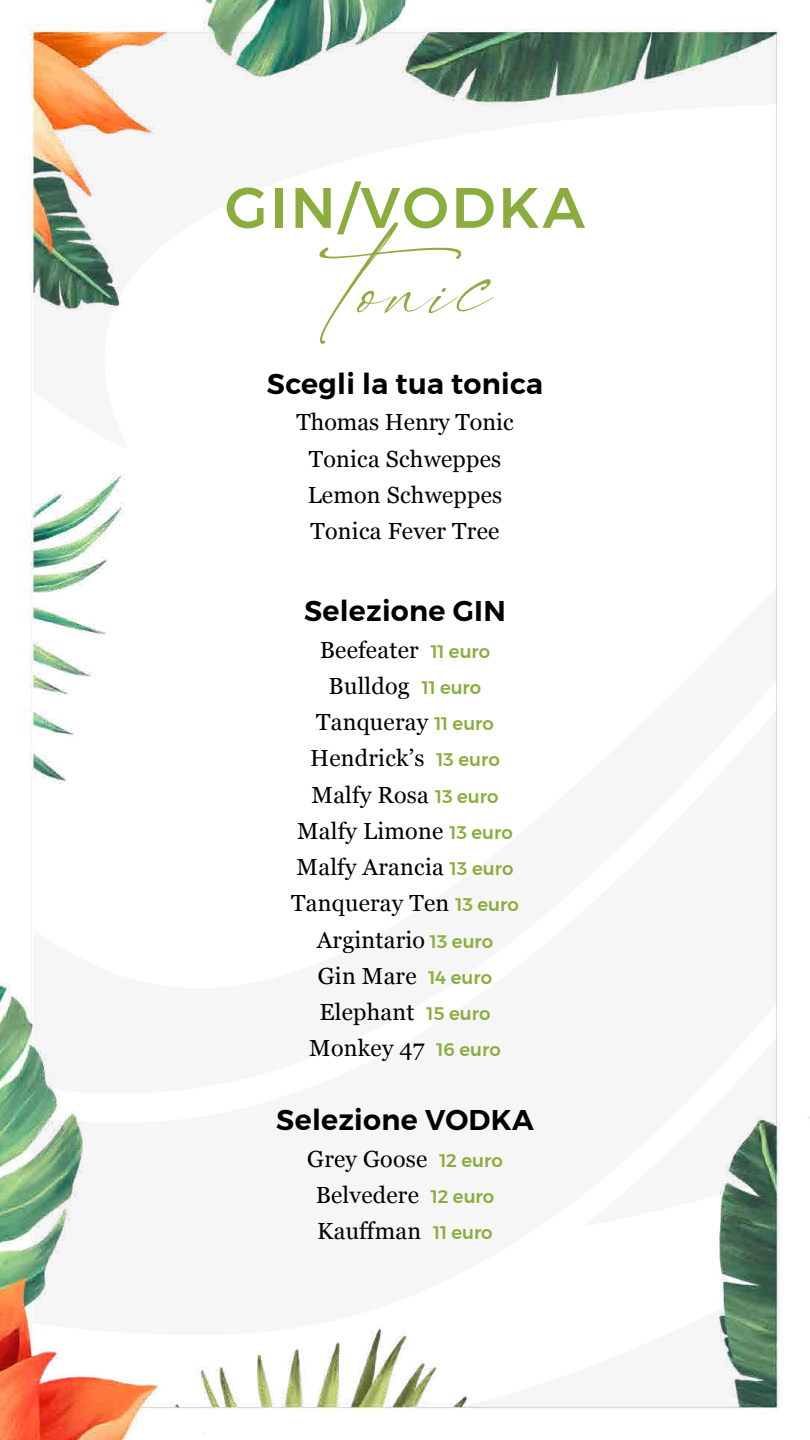
<style>
.page{position:relative;width:810px;height:1440px;background:#fff}
.page>*{position:absolute;margin:0;border:0;box-sizing:border-box;transform-origin:0 0}
.t1{font:67.28px "Signatie";color:#8aad3d}
.t2{font:500 56.93px "Montserrat";letter-spacing:.05em;color:#8aad3d}
.t3{font:600 28.5px "Montserrat";letter-spacing:.01em;color:#000}
.t4{font:23.33px/36.2px "Georgia";letter-spacing:.01em;color:#000;text-align:center}
.s1{font-family:"Montserrat";font-weight:500;font-size:18.15px;color:#8aad3d}
</style>
<div class="page">
<img style="left:0;top:0;width:810px;height:1440px">
<h2 class="t2" style="left:225px;top:163px;width:362px">GIN/VODKA</h2>
<h1 class="t1" style="left:343px;top:251px;width:153px">tonic</h1>
<p class="t3" style="left:267px;top:361px;width:278px">Scegli la tua tonica</p>
<p class="t4" style="left:296px;top:403px;width:219px">Thomas Henry Tonic<br>Tonica Schweppes<br>Lemon Schweppes<br>Tonica Fever Tree</p>
<p class="t3" style="left:304px;top:589px;width:203px">Selezione GIN</p>
<p class="t4" style="left:291px;top:631px;width:229px">Beefeater <span class="s1">11 euro<br></span>Bulldog <span class="s1">11 euro<br></span>Tanqueray <span class="s1">11 euro<br></span>Hendrick’s <span class="s1">13 euro<br></span>Malfy Rosa <span class="s1">13 euro<br></span>Malfy Limone <span class="s1">13 euro<br></span>Malfy Arancia <span class="s1">13 euro<br></span>Tanqueray Ten <span class="s1">13 euro<br></span>Argintario <span class="s1">13 euro<br></span>Gin Mare <span class="s1">14 euro<br></span>Elephant <span class="s1">15 euro<br></span>Monkey 47 <span class="s1">16 euro</span></p>
<p class="t3" style="left:276px;top:1098px;width:259px">Selezione VODKA</p>
<p class="t4" style="left:307px;top:1140px;width:197px">Grey Goose <span class="s1">12 euro<br></span>Belvedere <span class="s1">12 euro<br></span>Kauffman <span class="s1">11 euro</span></p>
</div>
